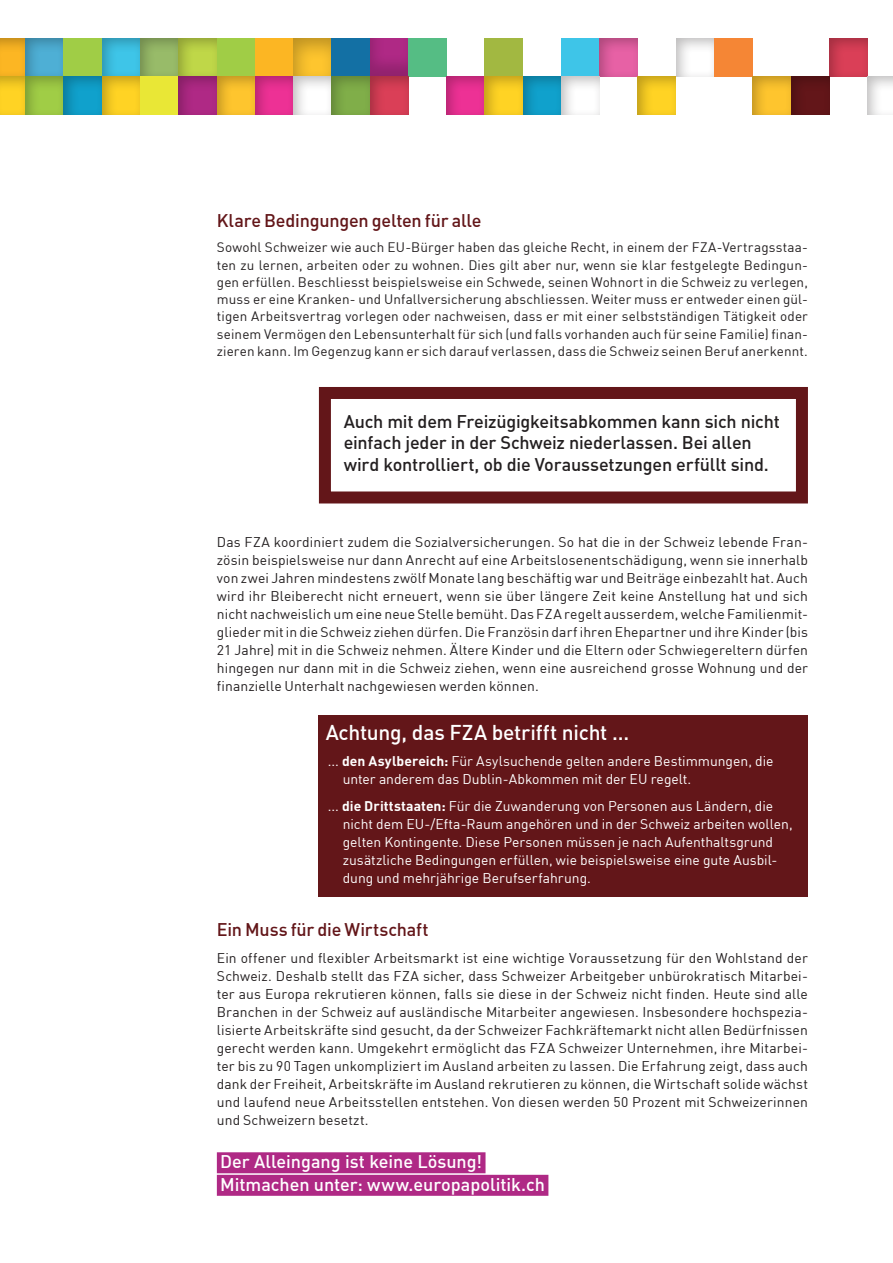
<style>
.page{position:relative;width:893px;height:1263px;background:#fff}
.page>*{position:absolute;margin:0;border:0;box-sizing:border-box;transform-origin:0 0}
.t1{font:500 21px "DIN";letter-spacing:-.01em;color:#fff}
.t2{font:500 18px/21px "DIN";letter-spacing:-.01em;color:#231f20}
.t3{font:500 18px/22.5px "DIN";color:#fff}
.t4{font:500 18px "DIN";letter-spacing:-.01em;color:#631619}
.t5{font:13.8px/18px "DIN";letter-spacing:.01em;color:#231f20;text-align:justify}
.t6{font:13.8px/18px "DIN";color:#fff}
.t7{font:13.5px/17.2px "DIN";letter-spacing:.01em;color:#231f20;text-align:justify}
.s1{font-weight:700}
</style>
<div class="page">
<div style="left:0;top:38px;width:27px;height:40px;background:#231f20;opacity:.3"></div>
<div style="left:23px;top:38px;width:42px;height:40px;background:#231f20;opacity:.3"></div>
<div style="left:64px;top:38px;width:38px;height:39px;background:#a0cd46"></div>
<div style="left:99px;top:38px;width:42px;height:40px;background:#231f20;opacity:.3"></div>
<div style="left:138px;top:38px;width:42px;height:40px;background:#231f20;opacity:.3"></div>
<div style="left:176px;top:38px;width:42px;height:40px;background:#231f20;opacity:.3"></div>
<div style="left:217px;top:38px;width:38px;height:39px;background:#a0cd46"></div>
<div style="left:255px;top:38px;width:38px;height:39px;background:#fcb623"></div>
<div style="left:291px;top:38px;width:42px;height:40px;background:#231f20;opacity:.3"></div>
<div style="left:332px;top:38px;width:38px;height:39px;background:#1370a4"></div>
<div style="left:367px;top:38px;width:42px;height:40px;background:#231f20;opacity:.2"></div>
<div style="left:408px;top:38px;width:38px;height:39px;background:#55bd84"></div>
<div style="left:485px;top:38px;width:38px;height:39px;background:#a2b841"></div>
<div style="left:561px;top:38px;width:39px;height:39px;background:#3ec5e8"></div>
<div style="left:597px;top:38px;width:42px;height:40px;background:#231f20;opacity:.3"></div>
<div style="left:673px;top:38px;width:42px;height:40px;background:#231f20;opacity:.3"></div>
<div style="left:714px;top:38px;width:39px;height:39px;background:#f58635"></div>
<div style="left:826px;top:38px;width:42px;height:40px;background:#231f20;opacity:.3"></div>
<div style="left:0;top:75px;width:27px;height:42px;background:#231f20;opacity:.3"></div>
<div style="left:23px;top:75px;width:42px;height:42px;background:#231f20;opacity:.3"></div>
<div style="left:61px;top:75px;width:42px;height:42px;background:#231f20;opacity:.3"></div>
<div style="left:99px;top:75px;width:42px;height:42px;background:#231f20;opacity:.3"></div>
<div style="left:140px;top:77px;width:39px;height:38px;background:#e9e736"></div>
<div style="left:176px;top:75px;width:42px;height:42px;background:#231f20;opacity:.3"></div>
<div style="left:214px;top:75px;width:42px;height:42px;background:#231f20;opacity:.3"></div>
<div style="left:252px;top:75px;width:42px;height:42px;background:#231f20;opacity:.3"></div>
<div style="left:291px;top:75px;width:42px;height:42px;background:#231f20;opacity:.3"></div>
<div style="left:329px;top:75px;width:42px;height:42px;background:#231f20;opacity:.3"></div>
<div style="left:367px;top:75px;width:42px;height:42px;background:#231f20;opacity:.3"></div>
<div style="left:444px;top:75px;width:42px;height:42px;background:#231f20;opacity:.3"></div>
<div style="left:482px;top:75px;width:42px;height:42px;background:#231f20;opacity:.3"></div>
<div style="left:520px;top:75px;width:42px;height:42px;background:#231f20;opacity:.3"></div>
<div style="left:559px;top:75px;width:42px;height:42px;background:#231f20;opacity:.3"></div>
<div style="left:635px;top:75px;width:42px;height:42px;background:#231f20;opacity:.3"></div>
<div style="left:750px;top:75px;width:42px;height:42px;background:#231f20;opacity:.3"></div>
<div style="left:788px;top:75px;width:42px;height:42px;background:#231f20;opacity:.3"></div>
<div style="left:865px;top:75px;width:28px;height:42px;background:#231f20;opacity:.3"></div>
<div style="left:217px;top:1152px;width:268px;height:21px;background:#af2985"></div>
<div style="left:217px;top:1175px;width:331px;height:21px;background:#af2985"></div>
<div style="left:319px;top:387px;width:489px;height:116px;border:12px solid #631619"></div>
<div style="left:319px;top:715px;width:489px;height:182px;background:#631619"></div>
<h2 class="t4" style="left:217px;top:209px;width:266px">Klare Bedingungen gelten für alle</h2>
<p class="t7" style="left:217px;top:239px;width:593px">Sowohl Schweizer wie auch EU-Bürger haben das gleiche Recht, in einem der FZA-Vertragsstaa&shy;ten zu lernen, arbeiten oder zu wohnen. Dies gilt aber nur, wenn sie klar festgelegte Bedingun&shy;gen erfüllen. Beschliesst beispielsweise ein Schwede, seinen Wohnort in die Schweiz zu verlegen, muss er eine Kranken- und Unfallversicherung abschliessen. Weiter muss er entweder einen gül&shy;tigen Arbeitsvertrag vorlegen oder nachweisen, dass er mit einer selbstständigen Tätigkeit oder seinem Vermögen den Lebensunterhalt für sich (und falls vorhanden auch für seine Familie) finan&shy;zieren kann. Im Gegenzug kann er sich darauf verlassen, dass die Schweiz seinen Beruf anerkennt.</p>
<h2 class="t2" style="left:344px;top:411px;width:438px">Auch mit dem Freizügigkeitsabkommen kann sich nicht einfach jeder in der Schweiz niederlassen. Bei allen wird kontrolliert, ob die Voraussetzungen erfüllt sind.</h2>
<p class="t5" style="left:217px;top:533px;width:593px">Das FZA koordiniert zudem die Sozialversicherungen. So hat die in der Schweiz lebende Fran&shy;zösin beispielsweise nur dann Anrecht auf eine Arbeitslosenentschädigung, wenn sie innerhalb von zwei Jahren mindestens zwölf Monate lang beschäftig war und Beiträge einbezahlt hat. Auch wird ihr Bleiberecht nicht erneuert, wenn sie über längere Zeit keine Anstellung hat und sich nicht nachweislich um eine neue Stelle bemüht. Das FZA regelt ausserdem, welche Familienmit&shy;glieder mit in die Schweiz ziehen dürfen. Die Französin darf ihren Ehepartner und ihre Kinder (bis 21 Jahre) mit in die Schweiz nehmen. Ältere Kinder und die Eltern oder Schwiegereltern dürfen hingegen nur dann mit in die Schweiz ziehen, wenn eine ausreichend grosse Wohnung und der finanzielle Unterhalt nachgewiesen werden können.</p>
<h1 class="t1" style="left:326px;top:718px;width:305px">Achtung, das FZA betrifft nicht ...</h1>
<p class="t6" style="left:343px;top:752px;width:432px;text-indent:-15px">... <span class="s1">den Asylbereich:</span> Für Asylsuchende gelten andere Bestimmungen, die unter anderem das Dublin-Abkommen mit der EU regelt.</p>
<p class="t6" style="left:343px;top:796px;width:451px;text-indent:-15px">... <span class="s1">die Drittstaaten:</span> Für die Zuwanderung von Personen aus Ländern, die nicht dem EU-/Efta-Raum angehören und in der Schweiz arbeiten wollen, gelten Kontingente. Diese Personen müssen je nach Aufenthaltsgrund zusätzliche Bedingungen erfüllen, wie beispielsweise eine gute Ausbil&shy;dung und mehrjährige Berufserfahrung.</p>
<h2 class="t4" style="left:217px;top:918px;width:213px">Ein Muss für die Wirtschaft</h2>
<p class="t5" style="left:217px;top:948px;width:593px">Ein offener und flexibler Arbeitsmarkt ist eine wichtige Voraussetzung für den Wohlstand der Schweiz. Deshalb stellt das FZA sicher, dass Schweizer Arbeitgeber unbürokratisch Mitarbei&shy;ter aus Europa rekrutieren können, falls sie diese in der Schweiz nicht finden. Heute sind alle Branchen in der Schweiz auf ausländische Mitarbeiter angewiesen. Insbesondere hochspezia&shy;lisierte Arbeitskräfte sind gesucht, da der Schweizer Fachkräftemarkt nicht allen Bedürfnissen gerecht werden kann. Umgekehrt ermöglicht das FZA Schweizer Unternehmen, ihre Mitarbei&shy;ter bis zu 90 Tagen unkompliziert im Ausland arbeiten zu lassen. Die Erfahrung zeigt, dass auch dank der Freiheit, Arbeitskräfte im Ausland rekrutieren zu können, die Wirtschaft solide wächst und laufend neue Arbeitsstellen entstehen. Von diesen werden 50 Prozent mit Schweizerinnen und Schweizern besetzt.</p>
<h2 class="t3" style="left:220px;top:1150px;width:326px">Der Alleingang ist keine Lösung!<br>Mitmachen unter: www.europapolitik.ch</h2>
</div>
